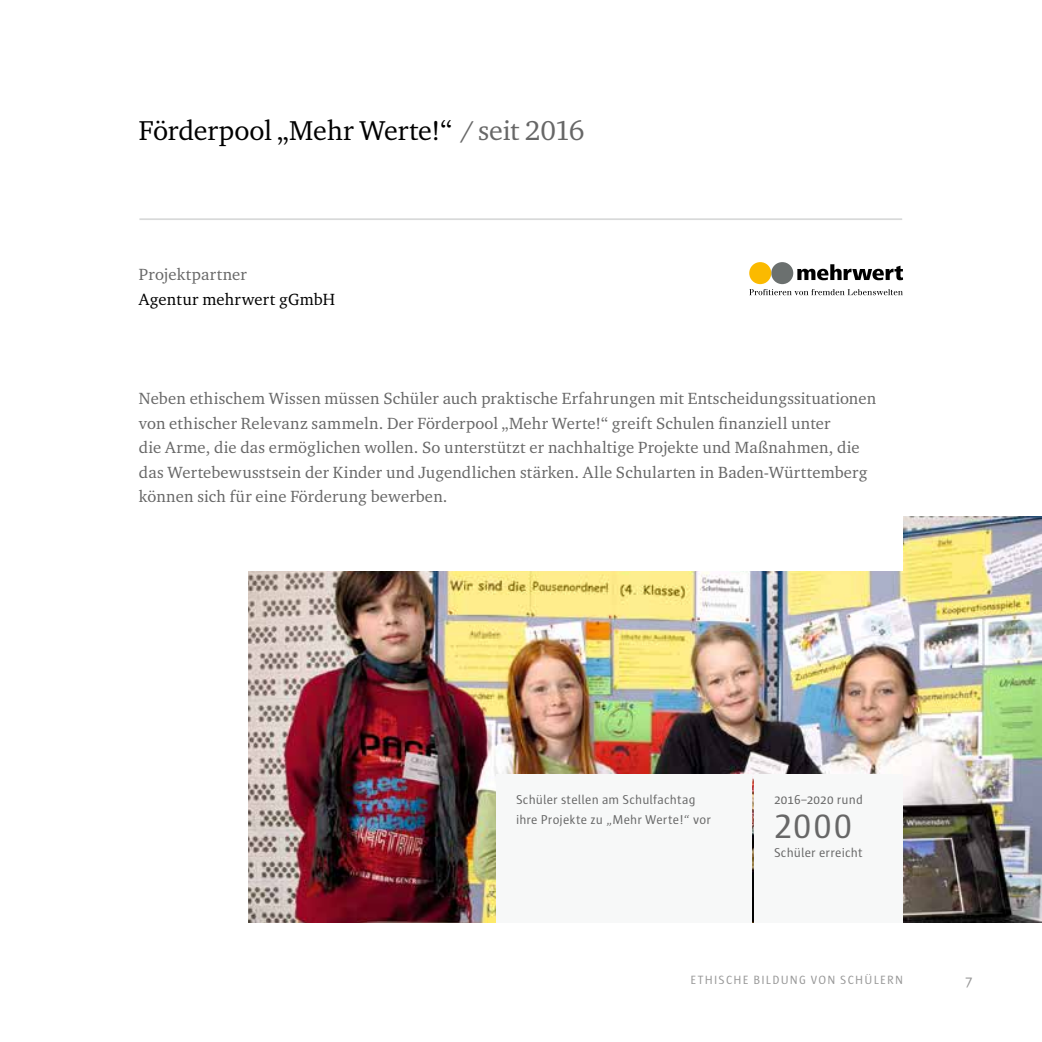
<style>
.page{position:relative;width:1042px;height:1042px;background:#fff}
.page>*{position:absolute;margin:0;border:0;box-sizing:border-box;transform-origin:0 0}
.t1{font:34.48px "Sun SC";color:#676767;scale:1.06 1}
.t2{font:28px "Charter ITC Pro";letter-spacing:-.005em;color:#000}
.t3{font:16.62px/24.5px "Charter ITC Pro";letter-spacing:.01em;color:#676767}
.t4{font:16.62px "Charter ITC Pro";letter-spacing:.01em;color:#000}
.t5{font:14.88px "Sun";color:#989898}
.t6{font:13.12px/19.2px "Sun";letter-spacing:.01em;color:#676767}
.t7{font:12.25px "Sun";letter-spacing:.1em;color:#989898}
.s1{color:#676767}
</style>
<div class="page">
<hr style="left:139px;top:218px;width:763px;height:2px;background:#d8d9d9">
<img style="left:248px;top:516px;width:794px;height:407px">
<div style="left:754px;top:774px;width:149px;height:149px;background:#f7f8f8"></div>
<div style="left:496px;top:774px;width:256px;height:149px;background:#f7f8f8"></div>
<div style="left:119px;top:372px;width:784px;height:198px;background:#fff"></div>
<svg style="left:797px;top:264px;width:106px;height:16px"></svg>
<div style="left:771px;top:262px;width:22px;height:22px;background:#6b706f;border-radius:50%"></div>
<div style="left:749px;top:262px;width:22px;height:22px;background:#fbba00;border-radius:50%"></div>
<svg style="left:749px;top:289px;width:154px;height:6px"></svg>
<h2 class="t2" style="left:139px;top:113px;width:447px">Förderpool „Mehr Werte!“ <span class="s1">/ seit 2016</span></h2>
<p class="t3" style="left:139px;top:262px;width:110px">Projektpartner</p>
<p class="t4" style="left:139px;top:289px;width:197px">Agentur mehrwert gGmbH</p>
<p class="t3" style="left:139px;top:386px;width:739px">Neben ethischem Wissen müssen Schüler auch praktische Erfahrungen mit Entscheidungssituationen von ethischer Relevanz sammeln. Der Förderpool „Mehr Werte!“ greift Schulen finanziell unter<br>die Arme, die das ermöglichen wollen. So unterstützt er nachhaltige Projekte und Maßnahmen, die das Wertebewusstsein der Kinder und Jugendlichen stärken. Alle Schularten in Baden-Württemberg können sich für eine Förderung bewerben.</p>
<p class="t6" style="left:516px;top:790px;width:196px">Schüler stellen am Schulfachtag ihre Projekte zu „Mehr Werte!“ vor</p>
<p class="t6" style="left:774px;top:790px;width:90px">2016–2020 rund</p>
<h1 class="t1" style="left:774px;top:808px;width:75px">2000</h1>
<p class="t6" style="left:774px;top:843px;width:90px">Schüler erreicht</p>
<p class="t7" style="left:690px;top:974px;width:214px">ETHISCHE BILDUNG VON SCHÜLERN</p>
<p class="t5" style="left:965px;top:972px;width:9px">7</p>
</div>
